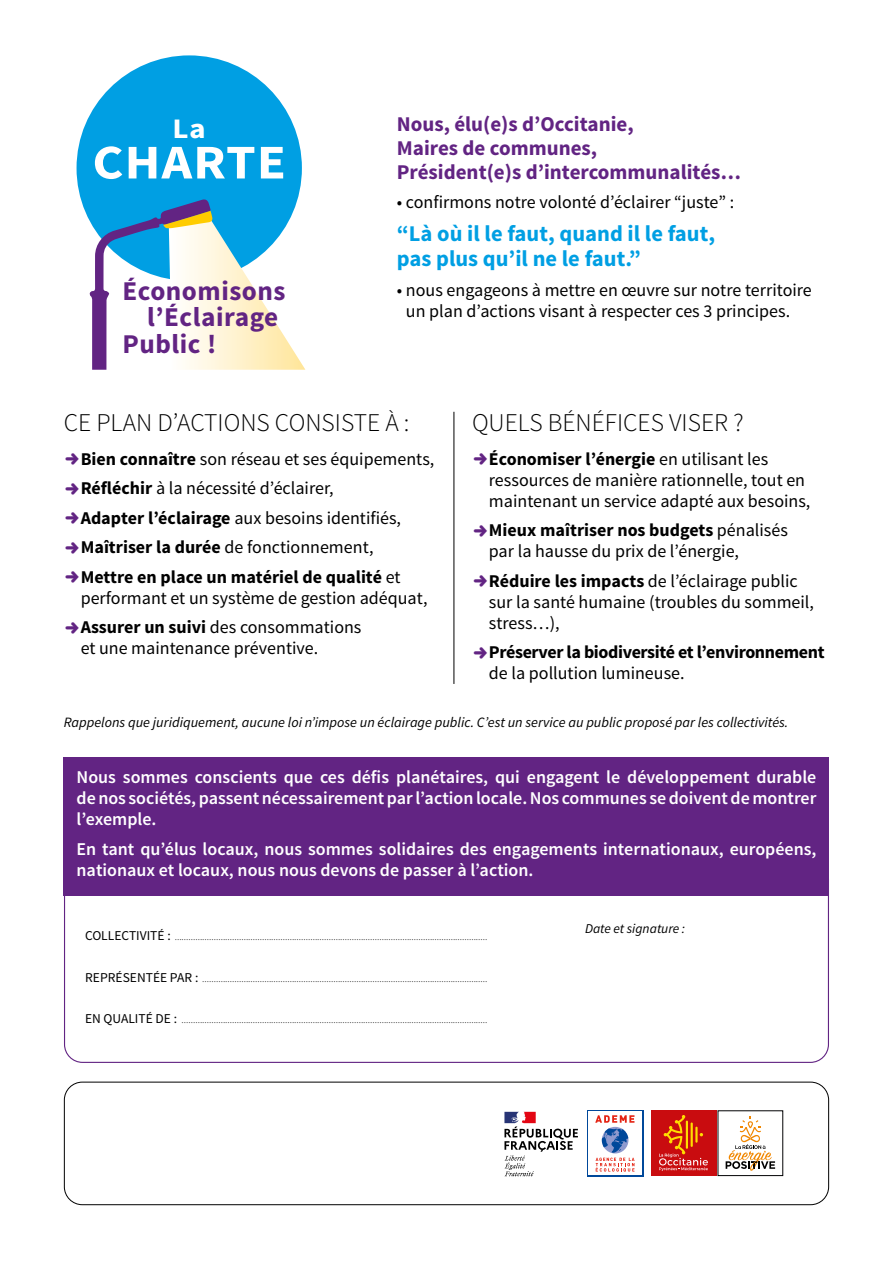
<style>
.page{position:relative;width:893px;height:1263px;background:#fff}
.page>*{position:absolute;margin:0;border:0;box-sizing:border-box;transform-origin:0 0}
.t1{font:700 48.45px "Source Sans Pro";letter-spacing:.02em;color:#fff;scale:1.1 1}
.t2{font:700 28.2px "Source Sans Pro";color:#fff;scale:1.1 1}
.t3{font:700 27.15px "Source Sans Pro";letter-spacing:.02em;color:#622483}
.t4{font:300 25.5px "Source Sans Pro";color:#000}
.t5{font:700 22.5px/25.5px "Source Sans Pro";color:#009fe3}
.t6{font:700 21px/24px "Source Sans Pro";color:#622483}
.t7{font:18px/21px "Source Sans Pro";color:#000}
.t8{font:600 18px/21px "Source Sans Pro";color:#fff;text-align:justify}
.t9{font:700 18px "Source Sans Pro";letter-spacing:-.02em;color:#000}
.t10{font:italic 14.25px "Source Sans Pro";color:#000}
.t11{font:italic 13.5px "Source Sans Pro";color:#000}
.t12{font:300 10.5px "Source Sans Pro";color:#000}
.s1{font-weight:700}
.s2{font-weight:400;font-size:13.5px}
</style>
<div class="page">
<div style="left:77px;top:55px;width:225px;height:226px;background:#009fe3;border-radius:50%"></div>
<svg style="left:90px;top:199px;width:215px;height:171px"></svg>
<div style="left:64px;top:757px;width:765px;height:139px;background:#622483"></div>
<div style="left:64px;top:1082px;width:765px;height:123px;border:1px solid #000;border-radius:18px"></div>
<hr style="left:454px;top:412px;width:1px;height:272px;background:#000">
<svg style="left:715px;top:1109px;width:69px;height:68px"></svg>
<div style="left:718px;top:1111px;width:65px;height:64px;background:#fff"></div>
<svg style="left:726px;top:1116px;width:49px;height:55px"></svg>
<div style="left:651px;top:1110px;width:65px;height:66px;background:#c90c0f"></div>
<svg style="left:659px;top:1115px;width:49px;height:56px"></svg>
<svg style="left:504px;top:1112px;width:74px;height:64px"></svg>
<div style="left:587px;top:1110px;width:56px;height:66px;background:#00489a"></div>
<div style="left:588px;top:1111px;width:54px;height:64px;background:#fff"></div>
<svg style="left:595px;top:1115px;width:40px;height:57px"></svg>
<h2 class="t2" style="left:173px;top:110px;width:32px">La</h2>
<h1 class="t1" style="left:92px;top:131px;width:177px">CHARTE</h1>
<h3 class="t3" style="left:122px;top:273px;width:165px">Économisons</h3>
<h3 class="t3" style="left:147px;top:300px;width:133px">l’Éclairage</h3>
<h3 class="t3" style="left:122px;top:326px;width:95px">Public !</h3>
<p class="t6" style="left:397px;top:113px;width:346px">Nous, élu(e)s d’Occitanie,<br>Maires de communes,<br>Président(e)s d’intercommunalités…</p>
<p class="t7" style="left:397px;top:192px;width:339px">• confirmons notre volonté d’éclairer “juste” :</p>
<p class="t5" style="left:397px;top:221px;width:320px">“Là où il le faut, quand il le faut, pas plus qu’il ne le faut.”</p>
<p class="t7" style="left:406px;top:280px;width:407px;text-indent:-9px">• nous engageons à mettre en œuvre sur notre territoire un plan d’actions visant à respecter ces 3 principes.</p>
<h3 class="t4" style="left:472px;top:407px;width:273px">QUELS BÉNÉFICES VISER ?</h3>
<p class="t7" style="left:489px;top:448px;width:323px"><span class="s1">Économiser l’énergie</span> en utilisant les ressources de manière rationnelle, tout en maintenant un service adapté aux besoins,</p>
<p class="t7" style="left:489px;top:520px;width:301px"><span class="s1">Mieux maîtriser nos budgets</span> pénalisés par la hausse du prix de l’énergie,</p>
<p class="t7" style="left:489px;top:570px;width:327px"><span class="s1">Réduire les impacts</span> de l’éclairage public sur la santé humaine (troubles du sommeil, stress…),</p>
<p class="t9" style="left:489px;top:641px;width:337px">Préserver la biodiversité et l’environnement</p>
<p class="t7" style="left:489px;top:663px;width:197px">de la pollution lumineuse.</p>
<p class="t10" style="left:64px;top:713px;width:726px">Rappelons que juridiquement, aucune loi n’impose un éclairage public. C’est un service au public proposé par les collectivités.</p>
<h3 class="t4" style="left:64px;top:407px;width:347px">CE PLAN D’ACTIONS CONSISTE À :</h3>
<p class="t7" style="left:81px;top:444px;width:355px;line-height:29.5px"><span class="s1">Bien connaître</span> son réseau et ses équipements, <span class="s1">Réfléchir</span> à la nécessité d’éclairer,<br><span class="s1">Adapter l’éclairage</span> aux besoins identifiés, <span class="s1">Maîtriser la durée</span> de fonctionnement,<br><span class="s1">Mettre en place un matériel de qualité</span> et</p>
<p class="t7" style="left:81px;top:583px;width:348px;line-height:29.5px">performant et un système de gestion adéquat,<br><span class="s1">Assurer un suivi</span> des consommations</p>
<p class="t7" style="left:81px;top:638px;width:239px">et une maintenance préventive.</p>
<p class="t8" style="left:77px;top:767px;width:741px">Nous sommes conscients que ces défis planétaires, qui engagent le développement durable de nos sociétés, passent nécessairement par l’action locale. Nos communes se doivent de montrer l’exemple.</p>
<p class="t8" style="left:77px;top:839px;width:741px">En tant qu’élus locaux, nous sommes solidaires des engagements internationaux, européens, nationaux et locaux, nous nous devons de passer à l’action.</p>
<p class="t12" style="left:85px;top:930px;width:404px"><span class="s2">COLLECTIVITÉ :</span> ........................................................................................................................................</p>
<p class="t12" style="left:85px;top:972px;width:404px"><span class="s2">REPRÉSENTÉE PAR :</span> ............................................................................................................................</p>
<p class="t12" style="left:85px;top:1013px;width:404px"><span class="s2">EN QUALITÉ DE :</span> .....................................................................................................................................</p>
<p class="t11" style="left:585px;top:920px;width:102px">Date et signature :</p>
</div>
